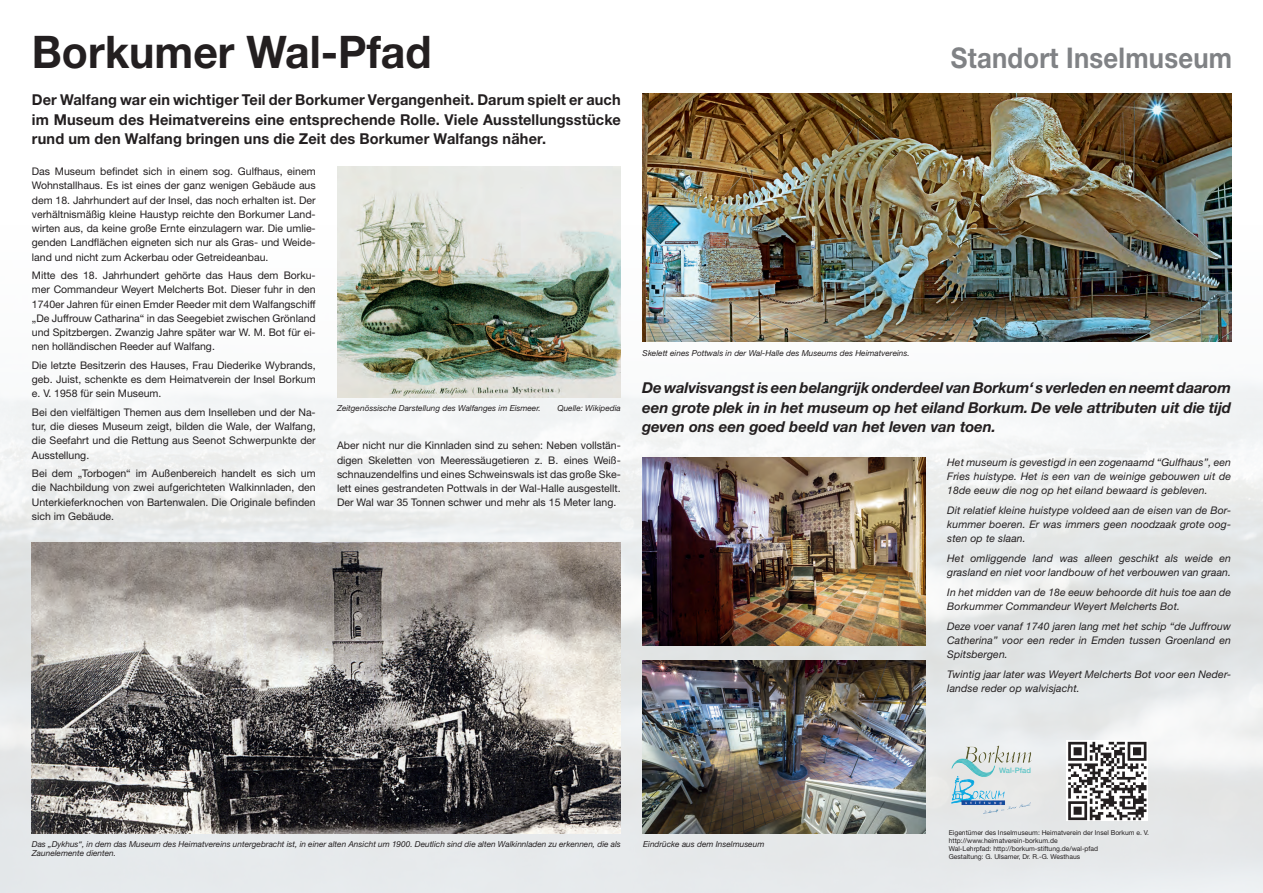
<style>
.page{position:relative;width:1263px;height:893px;background:#fff}
.page>*{position:absolute;margin:0;border:0;box-sizing:border-box;transform-origin:0 0}
.t1{font:700 45px "Helvetica Neue LT";color:#231f20;scale:.95 1}
.t2{font:700 28.5px "Helvetica Neue LT";letter-spacing:.01em;color:#808285;scale:.9 1}
.t3{font:700 15px/19.5px "Helvetica Neue LT";letter-spacing:.01em;color:#231f20;text-align:justify}
.t4{font:italic 700 15px/19.5px "Helvetica Neue LT";letter-spacing:-.005em;color:#231f20;text-align:justify}
.t5{font:10.5px/14.2px "Helvetica Neue LT";color:#231f20;text-align:justify}
.t6{font:italic 10.5px/14.2px "Helvetica Neue LT";letter-spacing:.01em;color:#231f20;text-align:justify}
.t7{font:italic 8.25px/9.8px "Helvetica Neue LT";color:#231f20}
.t8{font:500 7.5px "Helvetica Neue LT";color:#59c4c6}
.t9{font:6.75px "Helvetica Neue LT";color:#231f20}
</style>
<div class="page">
<img style="left:0;top:220px;width:1263px;height:673px">
<svg style="left:1067px;top:740px;width:81px;height:81px"></svg>
<svg style="left:1068px;top:742px;width:78px;height:78px"></svg>
<img style="left:947px;top:774px;width:85px;height:43px">
<img style="left:950px;top:745px;width:87px;height:32px">
<img style="left:32px;top:542px;width:589px;height:292px">
<img style="left:642px;top:94px;width:589px;height:247px">
<img style="left:337px;top:167px;width:284px;height:231px">
<img style="left:642px;top:458px;width:284px;height:188px">
<img style="left:642px;top:660px;width:284px;height:174px">
<p class="t1" style="left:32px;top:24px;width:422px">Borkumer Wal-Pfad</p>
<p class="t2" style="left:951px;top:40px;width:314px">Standort Inselmuseum</p>
<p class="t3" style="left:32px;top:90px;width:590px">Der Walfang war ein wichtiger Teil der Borkumer Vergangenheit. Darum spielt er auch im Museum des Heimatvereins eine entsprechende Rolle. Viele Ausstellungsstücke rund um den Walfang bringen uns die Zeit des Borkumer Walfangs näher.</p>
<p class="t5" style="left:32px;top:164px;width:285px">Das Museum befindet sich in einem sog. Gulfhaus, einem Wohnstallhaus. Es ist eines der ganz wenigen Gebäude aus dem 18. Jahrhundert auf der Insel, das noch erhalten ist. Der verhältnismäßig kleine Haustyp reichte den Borkumer Land&shy;wirten aus, da keine große Ernte einzulagern war. Die umlie&shy;genden Landflächen eigneten sich nur als Gras- und Weide&shy;land und nicht zum Ackerbau oder Getreideanbau.</p>
<p class="t5" style="left:32px;top:268px;width:285px">Mitte des 18. Jahrhundert gehörte das Haus dem Borku&shy;mer Commandeur Weyert Melcherts Bot. Dieser fuhr in den 1740er Jahren für einen Emder Reeder mit dem Walfangschiff „De Juffrouw Catharina“ in das Seegebiet zwischen Grönland und Spitzbergen. Zwanzig Jahre später war W. M. Bot für ei&shy;nen holländischen Reeder auf Walfang.</p>
<p class="t5" style="left:32px;top:358px;width:285px">Die letzte Besitzerin des Hauses, Frau Diederike Wybrands, geb. Juist, schenkte es dem Heimatverein der Insel Borkum e. V. 1958 für sein Museum.</p>
<p class="t5" style="left:32px;top:405px;width:285px">Bei den vielfältigen Themen aus dem Inselleben und der Na&shy;tur, die dieses Museum zeigt, bilden die Wale, der Walfang, die Seefahrt und die Rettung aus Seenot Schwerpunkte der Ausstellung.</p>
<p class="t5" style="left:32px;top:466px;width:285px">Bei dem „Torbogen“ im Außenbereich handelt es sich um die Nachbildung von zwei aufgerichteten Walkinnladen, den Unterkieferknochen von Bartenwalen. Die Originale befinden sich im Gebäude.</p>
<p class="t7" style="left:337px;top:403px;width:205px">Zeitgenössische Darstellung des Walfanges im Eismeer.</p>
<p class="t7" style="left:557px;top:403px;width:65px">Quelle: Wikipedia</p>
<p class="t5" style="left:337px;top:438px;width:285px">Aber nicht nur die Kinnladen sind zu sehen: Neben vollstän&shy;digen Skeletten von Meeressäugetieren z. B. eines Weiß&shy;schnauzendelfins und eines Schweinswals ist das große Ske&shy;lett eines gestrandeten Pottwals in der Wal-Halle ausgestellt.<br>Der Wal war 35 Tonnen schwer und mehr als 15 Meter lang.</p>
<p class="t7" style="left:643px;top:348px;width:269px">Skelett eines Pottwals in der Wal-Halle des Museums des Heimatvereins.</p>
<p class="t4" style="left:642px;top:378px;width:590px">De walvisvangst is een belangrijk onderdeel van Borkum‘ s verleden en neemt daarom een grote plek in in het museum op het eiland Borkum. De vele attributen uit die tijd geven ons een goed beeld van het leven van toen.</p>
<p class="t6" style="left:947px;top:455px;width:285px">Het museum is gevestigd in een zogenaamd “Gulfhaus”, een Fries huistype. Het is een van de weinige gebouwen uit de 18de eeuw die nog op het eiland bewaard is gebleven.</p>
<p class="t6" style="left:947px;top:503px;width:285px">Dit relatief kleine huistype voldeed aan de eisen van de Bor&shy;kummer boeren. Er was immers geen noodzaak grote oog&shy;sten op te slaan.</p>
<p class="t6" style="left:947px;top:551px;width:285px">Het omliggende land was alleen geschikt als weide en grasland en niet voor landbouw of het verbouwen van graan.</p>
<p class="t6" style="left:947px;top:585px;width:285px">In het midden van de 18e eeuw behoorde dit huis toe aan de<br>Borkummer Commandeur Weyert Melcherts Bot.</p>
<p class="t6" style="left:947px;top:619px;width:285px">Deze voer vanaf 1740 jaren lang met het schip “de Juffrouw Catherina” voor een reder in Emden tussen Groenland en Spitsbergen.</p>
<p class="t6" style="left:947px;top:667px;width:285px">Twintig jaar later was Weyert Melcherts Bot voor een Neder&shy;landse reder op walvisjacht.</p>
<p class="t7" style="left:32px;top:839px;width:590px">Das „Dykhus“, in dem das Museum des Heimatvereins untergebracht ist, in einer alten Ansicht um 1900. Deutlich sind die alten Walkinnladen zu erkennen, die als<br>Zaunelemente dienten.</p>
<p class="t7" style="left:643px;top:839px;width:123px">Eindrücke aus dem Inselmuseum</p>
<p class="t8" style="left:999px;top:766px;width:33px">Wal-Pfad</p>
<p class="t9" style="left:949px;top:828px;width:202px">Eigentümer des Inselmuseum: Heimatverein der Insel Borkum e. V.</p>
<p class="t9" style="left:949px;top:836px;width:110px">http://www.heimatverein-borkum.de</p>
<p class="t9" style="left:949px;top:845px;width:151px">Wal-Lehrpfad: http://borkum-stiftung.de/wal-pfad</p>
<p class="t9" style="left:949px;top:853px;width:133px">Gestaltung: G. Ulsamer, Dr. R.-G. Westhaus</p>
</div>
